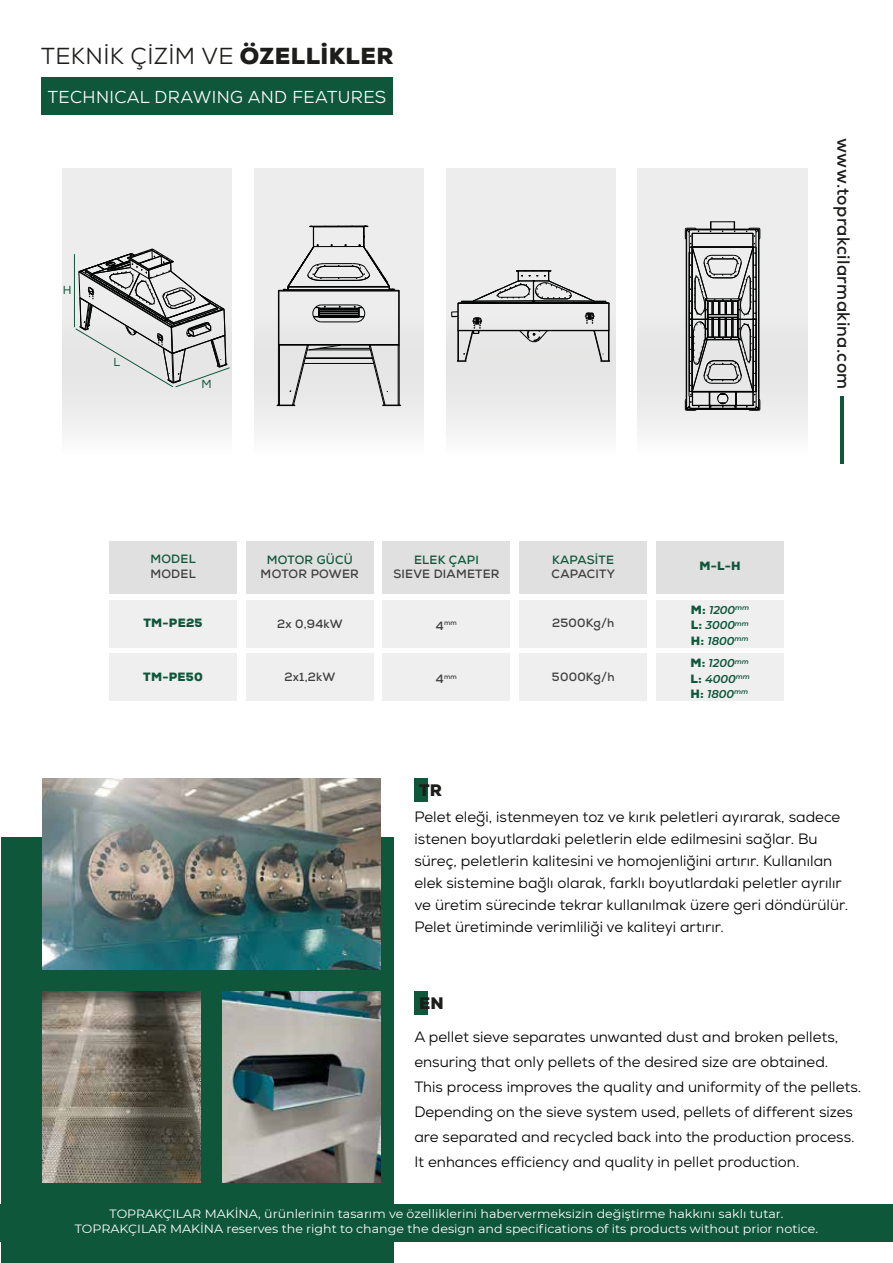
<style>
.page{position:relative;width:893px;height:1263px;background:#fff}
.page>*{position:absolute;margin:0;border:0;box-sizing:border-box;transform-origin:0 0}
.t1{font:23.1px "Nexa";letter-spacing:.02em;color:#1d1d1b}
.t2{font:700 17.55px "Nexa";letter-spacing:.02em;color:#1d1d1b}
.t3{font:17.25px "Nexa";letter-spacing:.02em;color:#fff}
.t4{font:900 16.65px "Nexa";color:#1d1d1b}
.t5{font:15px/22px "Nexa";color:#000101}
.t6{font:12px/14.4px "Montserrat";color:#fff;text-align:center;scale:1.05 1}
.t7{font:700 12px "Nexa";letter-spacing:.02em;color:#3f3f3f}
.t8{font:700 12px "Nexa";letter-spacing:.02em;color:#0f573a}
.t9{font:900 12px "Nexa";letter-spacing:.02em;color:#0f573a}
.t10{font:11.55px "Nexa";color:#0f573a}
.t11{font:italic 600 11.4px/15.1px "Montserrat";color:#0f573a;text-align:justify}
.t12{font:700 7.05px "Nexa";color:#3f3f3f}
.s1{font-weight:900}
.s2{font-size:12px}
.s3{font-family:"Nexa";font-weight:900;font-style:normal;font-size:12px}
</style>
<div class="page">
<div style="left:1px;top:838px;width:392px;height:425px;background:#0f573a"></div>
<div style="left:414px;top:778px;width:13px;height:24px;background:#0f573a"></div>
<div style="left:414px;top:991px;width:13px;height:24px;background:#0f573a"></div>
<div style="left:0;top:1204px;width:893px;height:38px;background:#0f573a"></div>
<div style="left:41px;top:77px;width:352px;height:38px;background:#0f573a"></div>
<div style="left:109px;top:541px;width:127px;height:53px;background:#e0e0e0"></div>
<div style="left:246px;top:541px;width:127px;height:53px;background:#e0e0e0"></div>
<div style="left:383px;top:541px;width:127px;height:53px;background:#e0e0e0"></div>
<div style="left:520px;top:541px;width:127px;height:53px;background:#e0e0e0"></div>
<div style="left:656px;top:541px;width:127px;height:53px;background:#e0e0e0"></div>
<div style="left:109px;top:601px;width:127px;height:47px;background:#efeff0"></div>
<div style="left:246px;top:601px;width:127px;height:47px;background:#efeff0"></div>
<div style="left:383px;top:601px;width:127px;height:47px;background:#efeff0"></div>
<div style="left:520px;top:601px;width:127px;height:47px;background:#efeff0"></div>
<div style="left:656px;top:601px;width:127px;height:47px;background:#efeff0"></div>
<div style="left:109px;top:654px;width:127px;height:47px;background:#efeff0"></div>
<div style="left:246px;top:654px;width:127px;height:47px;background:#efeff0"></div>
<div style="left:383px;top:654px;width:127px;height:47px;background:#efeff0"></div>
<div style="left:520px;top:654px;width:127px;height:47px;background:#efeff0"></div>
<div style="left:656px;top:654px;width:127px;height:47px;background:#efeff0"></div>
<div style="left:62px;top:168px;width:170px;height:264px;background:#ededed"></div>
<div style="left:254px;top:168px;width:169px;height:264px;background:#ededed"></div>
<div style="left:446px;top:168px;width:169px;height:266px;background:#ededed"></div>
<div style="left:638px;top:168px;width:169px;height:265px;background:#ededed"></div>
<hr style="left:74px;top:254px;width:1px;height:73px;background:#0f573a">
<svg style="left:451px;top:270px;width:159px;height:92px;background:#cfcfcf"></svg>
<svg style="left:685px;top:221px;width:76px;height:190px;background:#9f9f9f"></svg>
<hr style="left:319px;top:317px;width:39px;height:1px;background:#000101">
<hr style="left:304px;top:363px;width:70px;height:1px;background:#000101">
<hr style="left:399px;top:291px;width:1px;height:53px;background:#000101">
<hr style="left:278px;top:291px;width:1px;height:53px;background:#000101">
<hr style="left:398px;top:291px;width:1px;height:53px;background:#000101">
<hr style="left:279px;top:344px;width:120px;height:1px;background:#000101">
<hr style="left:279px;top:291px;width:1px;height:53px;background:#000101">
<hr style="left:321px;top:305px;width:35px;height:1px;background:#000101">
<hr style="left:321px;top:322px;width:35px;height:1px;background:#000101">
<hr style="left:307px;top:345px;width:63px;height:1px;background:#000101">
<svg style="left:277px;top:344px;width:64px;height:62px;background:#cbcbcb"></svg>
<hr style="left:319px;top:308px;width:40px;height:1px;background:#000101">
<hr style="left:319px;top:315px;width:40px;height:1px;background:#000101">
<hr style="left:319px;top:309px;width:40px;height:1px;background:#000101">
<hr style="left:319px;top:311px;width:40px;height:1px;background:#000101">
<hr style="left:319px;top:314px;width:40px;height:1px;background:#000101">
<hr style="left:319px;top:313px;width:40px;height:1px;background:#000101">
<hr style="left:305px;top:358px;width:67px;height:1px;background:#000101">
<hr style="left:309px;top:350px;width:61px;height:1px;background:#000101">
<hr style="left:319px;top:348px;width:51px;height:1px;background:#000101">
<svg style="left:354px;top:305px;width:11px;height:17px"></svg>
<hr style="left:319px;top:316px;width:40px;height:1px;background:#000101">
<svg style="left:312px;top:305px;width:14px;height:17px"></svg>
<svg style="left:278px;top:226px;width:122px;height:66px;background:#cbcbcb"></svg>
<svg style="left:369px;top:344px;width:32px;height:62px;background:#c3c3c3"></svg>
<svg style="left:75px;top:248px;width:155px;height:140px;background:#c5c6c6"></svg>
<img style="left:43px;top:991px;width:158px;height:192px">
<img style="left:222px;top:991px;width:158px;height:192px">
<img style="left:43px;top:778px;width:337px;height:192px">
<hr style="left:840px;top:396px;width:4px;height:68px;background:#0f573a">
<h1 class="t1" style="left:41px;top:41px;width:354px">TEKNİK ÇİZİM VE <span class="s1">ÖZELLİKLER</span></h1>
<p class="t3" style="left:48px;top:87px;width:340px">TECHNICAL DRAWING AND FEATURES</p>
<p class="t10" style="left:63px;top:283px;width:10px">H</p>
<p class="t10" style="left:113px;top:355px;width:8px">L</p>
<p class="t10" style="left:201px;top:377px;width:12px">M</p>
<p class="t2" style="left:855px;top:138px;width:253px;rotate:90deg">www.toprakcilarmakina.com</p>
<p class="t8" style="left:150px;top:551px;width:47px">MODEL</p>
<p class="t7" style="left:150px;top:566px;width:47px">MODEL</p>
<p class="t8" style="left:267px;top:552px;width:88px">MOTOR GÜCÜ</p>
<p class="t7" style="left:261px;top:566px;width:100px">MOTOR POWER</p>
<p class="t8" style="left:414px;top:552px;width:66px">ELEK ÇAPI</p>
<p class="t7" style="left:393px;top:566px;width:108px">SIEVE DIAMETER</p>
<p class="t8" style="left:552px;top:552px;width:64px">KAPASİTE</p>
<p class="t7" style="left:552px;top:566px;width:65px">CAPACITY</p>
<p class="t9" style="left:699px;top:558px;width:43px">M-L-H</p>
<p class="t9" style="left:143px;top:615px;width:61px">TM-PE25</p>
<p class="t9" style="left:143px;top:669px;width:61px">TM-PE50</p>
<p class="t7" style="left:277px;top:616px;width:67px">2x 0,94kW</p>
<p class="t7" style="left:284px;top:669px;width:52px">2x1,2kW</p>
<p class="t12" style="left:436px;top:618px;width:23px"><span class="s2">4</span>mm</p>
<p class="t7" style="left:552px;top:616px;width:64px">2500Kg/h</p>
<p class="t12" style="left:436px;top:672px;width:23px"><span class="s2">4</span>mm</p>
<p class="t7" style="left:552px;top:669px;width:64px">5000Kg/h</p>
<p class="t11" style="left:691px;top:602px;width:60px"><span class="s3">M:</span> 1200<sup>mm </sup><span class="s3">L:</span> 3000<sup>mm </sup><span class="s3">H:</span> 1800<sup>mm</sup></p>
<p class="t11" style="left:690px;top:655px;width:61px"><span class="s3">M:</span> 1200<sup>mm </sup><span class="s3">L:</span> 4000<sup>mm </sup><span class="s3">H:</span> 1800<sup>mm</sup></p>
<p class="t4" style="left:419px;top:779px;width:25px">TR</p>
<p class="t5" style="left:414px;top:806px;width:435px">Pelet eleği, istenmeyen toz ve kırık peletleri ayırarak, sadece istenen boyutlardaki peletlerin elde edilmesini sağlar. Bu süreç, peletlerin kalitesini ve homojenliğini artırır. Kullanılan elek sistemine bağlı olarak, farklı boyutlardaki peletler ayrılır ve üretim sürecinde tekrar kullanılmak üzere geri döndürülür.<br>Pelet üretiminde verimliliği ve kaliteyi artırır.</p>
<p class="t4" style="left:419px;top:992px;width:26px">EN</p>
<p class="t5" style="left:414px;top:1024px;width:449px;line-height:24.9px">A pellet sieve separates unwanted dust and broken pellets, ensuring that only pellets of the desired size are obtained.<br>This process improves the quality and uniformity of the pellets.<br>Depending on the sieve system used, pellets of different sizes are separated and recycled back into the production process.<br>It enhances efficiency and quality in pellet production.</p>
<p class="t6" style="left:75px;top:1206px;width:709px">TOPRAKÇILAR MAKİNA, ürünlerinin tasarım ve özelliklerini habervermeksizin değiştirme hakkını saklı tutar.<br>TOPRAKÇILAR MAKİNA reserves the right to change the design and specifications of its products without prior notice.</p>
</div>
